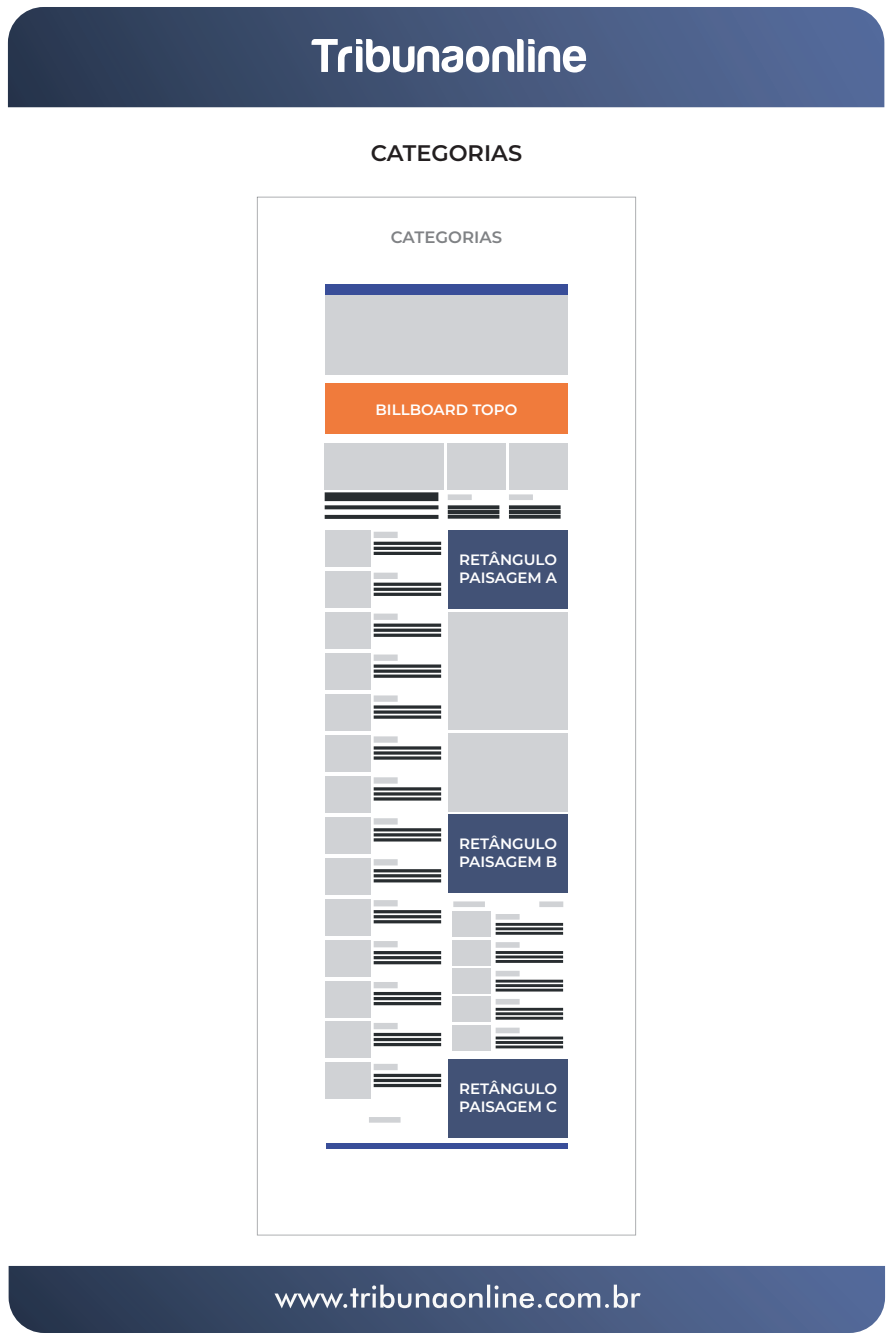
<style>
.page{position:relative;width:893px;height:1340px;background:#fff}
.page>*{position:absolute;margin:0;border:0;box-sizing:border-box;transform-origin:0 0}
.t1{font:900 22.5px "Nunito Sans";color:#292f31}
.t2{font:600 22.5px "Montserrat";color:#231f20}
.t3{font:600 16.5px "Montserrat";color:#808285}
.t4{font:600 15px/18px "Montserrat";color:#fff}
</style>
<div class="page">
<svg style="left:8px;top:7px;width:876px;height:100px;background:#425477"></svg>
<svg style="left:311px;top:39px;width:275px;height:34px"></svg>
<svg style="left:9px;top:1265px;width:876px;height:67px;background:#455678"></svg>
<svg style="left:275px;top:1284px;width:366px;height:24px"></svg>
<svg style="left:257px;top:197px;width:379px;height:1038px"></svg>
<div style="left:325px;top:295px;width:243px;height:80px;background:#d0d2d5"></div>
<svg style="left:325px;top:504px;width:113px;height:6px"></svg>
<div style="left:325px;top:492px;width:113px;height:9px;background:#282d30"></div>
<div style="left:325px;top:443px;width:119px;height:47px;background:#d0d2d5"></div>
<svg style="left:325px;top:513px;width:113px;height:7px"></svg>
<svg style="left:448px;top:505px;width:51px;height:4px"></svg>
<hr style="left:448px;top:495px;width:24px;height:4px;background:#d0d2d5">
<hr style="left:448px;top:510px;width:51px;height:4px;background:#282d30">
<div style="left:448px;top:514px;width:51px;height:5px;background:#282d30"></div>
<div style="left:448px;top:443px;width:58px;height:47px;background:#d0d2d5"></div>
<svg style="left:509px;top:505px;width:52px;height:4px"></svg>
<hr style="left:509px;top:495px;width:24px;height:4px;background:#d0d2d5">
<hr style="left:509px;top:510px;width:52px;height:4px;background:#282d30">
<div style="left:509px;top:514px;width:52px;height:5px;background:#282d30"></div>
<div style="left:509px;top:443px;width:58px;height:47px;background:#d0d2d5"></div>
<div style="left:448px;top:1059px;width:120px;height:78px;background:#425276"></div>
<div style="left:496px;top:914px;width:24px;height:5px;background:#d0d2d5"></div>
<hr style="left:496px;top:927px;width:67px;height:3px;background:#282d30">
<svg style="left:496px;top:922px;width:67px;height:4px"></svg>
<svg style="left:496px;top:931px;width:67px;height:4px"></svg>
<div style="left:452px;top:911px;width:39px;height:26px;background:#d0d2d5"></div>
<div style="left:453px;top:901px;width:32px;height:5px;background:#d0d2d5"></div>
<hr style="left:539px;top:902px;width:24px;height:4px;background:#d0d2d5">
<div style="left:496px;top:942px;width:24px;height:5px;background:#d0d2d5"></div>
<hr style="left:496px;top:955px;width:67px;height:3px;background:#282d30">
<svg style="left:496px;top:950px;width:67px;height:4px"></svg>
<svg style="left:496px;top:959px;width:67px;height:4px"></svg>
<div style="left:452px;top:939px;width:39px;height:26px;background:#d0d2d5"></div>
<hr style="left:496px;top:971px;width:24px;height:4px;background:#d0d2d5">
<svg style="left:496px;top:983px;width:67px;height:4px"></svg>
<hr style="left:496px;top:979px;width:67px;height:3px;background:#282d30">
<hr style="left:496px;top:988px;width:67px;height:3px;background:#282d30">
<div style="left:452px;top:968px;width:39px;height:26px;background:#d0d2d5"></div>
<div style="left:496px;top:999px;width:24px;height:5px;background:#d0d2d5"></div>
<svg style="left:496px;top:1011px;width:67px;height:4px"></svg>
<svg style="left:496px;top:1007px;width:67px;height:4px"></svg>
<svg style="left:496px;top:1016px;width:67px;height:4px"></svg>
<div style="left:452px;top:996px;width:39px;height:26px;background:#d0d2d5"></div>
<hr style="left:496px;top:1028px;width:24px;height:4px;background:#d0d2d5">
<svg style="left:496px;top:1040px;width:67px;height:4px"></svg>
<hr style="left:496px;top:1036px;width:67px;height:3px;background:#282d30">
<hr style="left:496px;top:1045px;width:67px;height:3px;background:#282d30">
<div style="left:452px;top:1025px;width:39px;height:25px;background:#d0d2d5"></div>
<div style="left:369px;top:1117px;width:32px;height:5px;background:#d0d2d5"></div>
<div style="left:326px;top:1143px;width:242px;height:5px;background:#394e99"></div>
<div style="left:325px;top:383px;width:243px;height:51px;background:#f07b3c"></div>
<div style="left:325px;top:284px;width:243px;height:11px;background:#394e99"></div>
<div style="left:448px;top:815px;width:120px;height:78px;background:#425276"></div>
<div style="left:448px;top:530px;width:120px;height:78px;background:#425276"></div>
<div style="left:374px;top:532px;width:24px;height:5px;background:#d0d2d5"></div>
<svg style="left:374px;top:546px;width:67px;height:4px"></svg>
<svg style="left:374px;top:541px;width:67px;height:4px"></svg>
<svg style="left:374px;top:551px;width:67px;height:4px"></svg>
<div style="left:325px;top:530px;width:46px;height:37px;background:#d0d2d5"></div>
<div style="left:374px;top:573px;width:24px;height:5px;background:#d0d2d5"></div>
<svg style="left:374px;top:587px;width:67px;height:4px"></svg>
<svg style="left:374px;top:582px;width:67px;height:4px"></svg>
<svg style="left:374px;top:592px;width:67px;height:4px"></svg>
<div style="left:325px;top:571px;width:46px;height:37px;background:#d0d2d5"></div>
<div style="left:374px;top:614px;width:24px;height:5px;background:#d0d2d5"></div>
<svg style="left:374px;top:628px;width:67px;height:4px"></svg>
<svg style="left:374px;top:623px;width:67px;height:4px"></svg>
<svg style="left:374px;top:633px;width:67px;height:4px"></svg>
<div style="left:325px;top:612px;width:46px;height:37px;background:#d0d2d5"></div>
<div style="left:374px;top:655px;width:24px;height:5px;background:#d0d2d5"></div>
<svg style="left:374px;top:669px;width:67px;height:4px"></svg>
<svg style="left:374px;top:664px;width:67px;height:4px"></svg>
<svg style="left:374px;top:674px;width:67px;height:4px"></svg>
<div style="left:325px;top:653px;width:46px;height:37px;background:#d0d2d5"></div>
<div style="left:374px;top:696px;width:24px;height:5px;background:#d0d2d5"></div>
<svg style="left:374px;top:710px;width:67px;height:4px"></svg>
<svg style="left:374px;top:705px;width:67px;height:4px"></svg>
<svg style="left:374px;top:715px;width:67px;height:4px"></svg>
<div style="left:325px;top:694px;width:46px;height:37px;background:#d0d2d5"></div>
<div style="left:374px;top:737px;width:24px;height:5px;background:#d0d2d5"></div>
<svg style="left:374px;top:751px;width:67px;height:4px"></svg>
<svg style="left:374px;top:746px;width:67px;height:4px"></svg>
<svg style="left:374px;top:756px;width:67px;height:4px"></svg>
<div style="left:325px;top:735px;width:46px;height:37px;background:#d0d2d5"></div>
<div style="left:374px;top:778px;width:24px;height:5px;background:#d0d2d5"></div>
<hr style="left:374px;top:792px;width:67px;height:3px;background:#282d30">
<hr style="left:374px;top:787px;width:67px;height:3px;background:#282d30">
<svg style="left:374px;top:797px;width:67px;height:4px"></svg>
<div style="left:325px;top:776px;width:46px;height:36px;background:#d0d2d5"></div>
<hr style="left:374px;top:819px;width:24px;height:4px;background:#d0d2d5">
<hr style="left:374px;top:833px;width:67px;height:3px;background:#282d30">
<hr style="left:374px;top:828px;width:67px;height:3px;background:#282d30">
<hr style="left:374px;top:838px;width:67px;height:3px;background:#282d30">
<div style="left:325px;top:816px;width:46px;height:37px;background:#d0d2d5"></div>
<hr style="left:374px;top:860px;width:24px;height:4px;background:#d0d2d5">
<svg style="left:374px;top:873px;width:67px;height:4px"></svg>
<svg style="left:374px;top:868px;width:67px;height:4px"></svg>
<hr style="left:374px;top:879px;width:67px;height:3px;background:#282d30">
<div style="left:325px;top:857px;width:46px;height:37px;background:#d0d2d5"></div>
<div style="left:374px;top:900px;width:24px;height:5px;background:#d0d2d5"></div>
<svg style="left:374px;top:914px;width:67px;height:4px"></svg>
<svg style="left:374px;top:909px;width:67px;height:4px"></svg>
<svg style="left:374px;top:919px;width:67px;height:4px"></svg>
<div style="left:325px;top:898px;width:46px;height:37px;background:#d0d2d5"></div>
<div style="left:374px;top:941px;width:24px;height:5px;background:#d0d2d5"></div>
<svg style="left:374px;top:955px;width:67px;height:4px"></svg>
<svg style="left:374px;top:950px;width:67px;height:4px"></svg>
<svg style="left:374px;top:960px;width:67px;height:4px"></svg>
<div style="left:325px;top:939px;width:46px;height:37px;background:#d0d2d5"></div>
<div style="left:374px;top:982px;width:24px;height:5px;background:#d0d2d5"></div>
<svg style="left:374px;top:996px;width:67px;height:4px"></svg>
<svg style="left:374px;top:991px;width:67px;height:4px"></svg>
<svg style="left:374px;top:1001px;width:67px;height:4px"></svg>
<div style="left:325px;top:980px;width:46px;height:37px;background:#d0d2d5"></div>
<div style="left:374px;top:1023px;width:24px;height:5px;background:#d0d2d5"></div>
<svg style="left:374px;top:1037px;width:67px;height:4px"></svg>
<svg style="left:374px;top:1032px;width:67px;height:4px"></svg>
<svg style="left:374px;top:1042px;width:67px;height:4px"></svg>
<div style="left:325px;top:1021px;width:46px;height:37px;background:#d0d2d5"></div>
<div style="left:374px;top:1064px;width:24px;height:5px;background:#d0d2d5"></div>
<svg style="left:374px;top:1078px;width:67px;height:4px"></svg>
<svg style="left:374px;top:1073px;width:67px;height:4px"></svg>
<svg style="left:374px;top:1083px;width:67px;height:4px"></svg>
<div style="left:325px;top:1062px;width:46px;height:37px;background:#d0d2d5"></div>
<div style="left:448px;top:733px;width:120px;height:78px;background:#d0d2d5"></div>
<div style="left:448px;top:612px;width:120px;height:117px;background:#d0d2d5"></div>
<h1 class="t2" style="left:371px;top:137px;width:153px">CATEGORIAS</h1>
<h1 class="t1" style="left:370px;top:138px;width:154px">REELS (A e B)</h1>
<p class="t3" style="left:391px;top:225px;width:113px">CATEGORIAS</p>
<p class="t4" style="left:376px;top:400px;width:143px">BILLBOARD TOPO</p>
<p class="t4" style="left:459px;top:550px;width:99px">RETÂNGULO<br>PAISAGEM A</p>
<p class="t4" style="left:459px;top:834px;width:100px">RETÂNGULO<br>PAISAGEM B</p>
<p class="t4" style="left:459px;top:1078px;width:99px">RETÂNGULO<br>PAISAGEM C</p>
</div>
